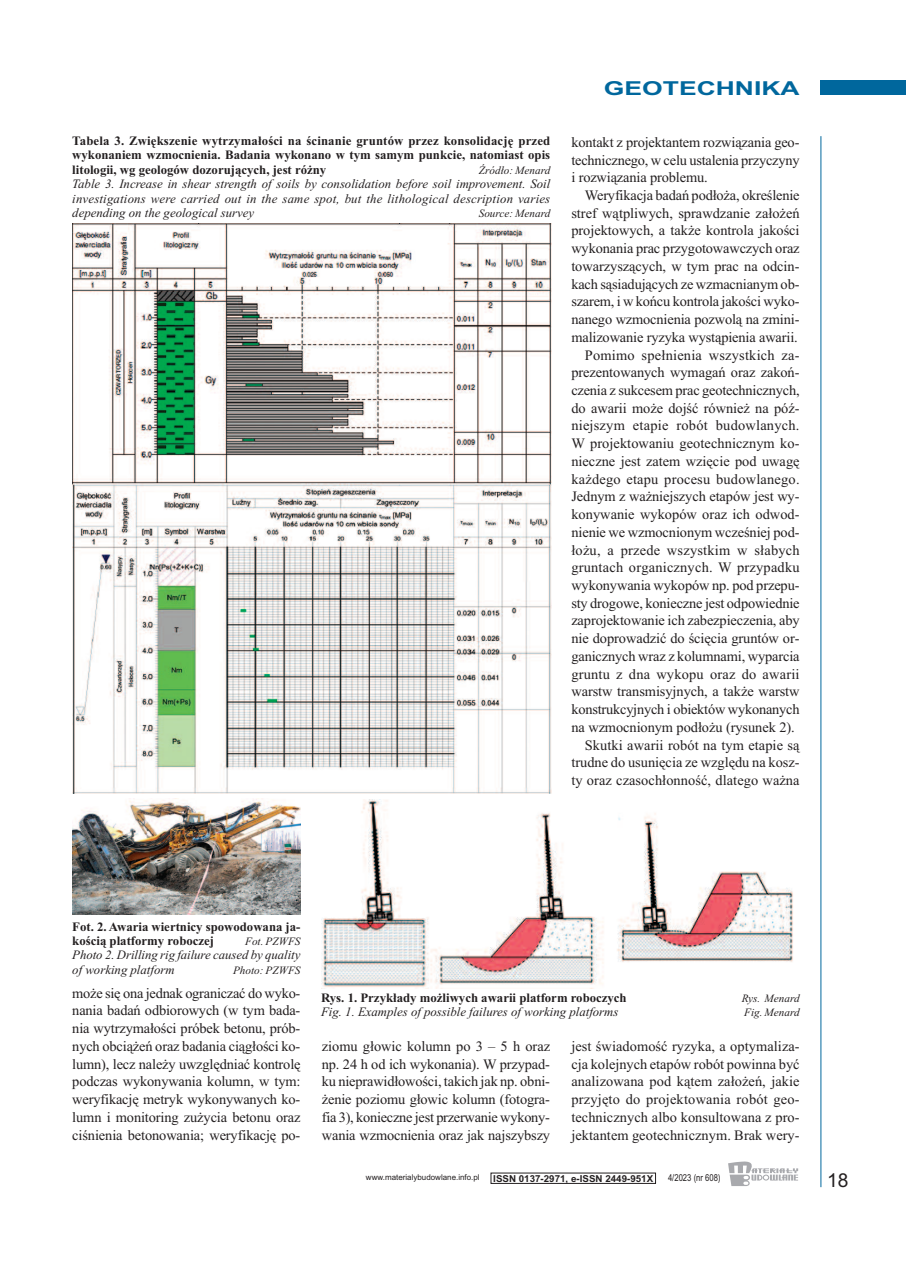
<style>
.page{position:relative;width:906px;height:1268px;background:#fff}
.page>*{position:absolute;margin:0;border:0;box-sizing:border-box;transform-origin:0 0}
.t1{font:700 19.2px "Arial";color:#00679d;scale:1.38 1}
.t2{font:19.2px "Arial";color:#231f20}
.t3{font:14.4px/17.7px "Times New Roman";letter-spacing:-.005em;color:#231f20;text-align:justify}
.t4{font:14.4px "Times New Roman";letter-spacing:.015em;color:#231f20}
.t5{font:italic 12.75px/14.4px "Times New Roman";color:#231f20;text-align:justify}
.t6{font:700 12.75px/14.4px "Times New Roman";color:#231f20;text-align:justify}
.t7{font:italic 11.25px "Times New Roman";color:#231f20}
.t8{font:700 9.6px "Arial";color:#231f20}
.t9{font:9.6px "Arial";color:#231f20;scale:.8 1}
.t10{font:7.95px "Arial";color:#231f20}
</style>
<div class="page">
<div style="left:821px;top:81px;width:85px;height:14px;background:#00679d"></div>
<hr style="left:820px;top:136px;width:1px;height:1050px;background:#00679d">
<svg style="left:728px;top:1161px;width:70px;height:24px"></svg>
<img style="left:73px;top:223px;width:479px;height:570px">
<img style="left:72px;top:798px;width:228px;height:116px">
<img style="left:321px;top:799px;width:472px;height:189px">
<p class="t6" style="left:72px;top:133px;width:479px">Tabela 3. Zwiększenie wytrzymałości na ścinanie gruntów przez konsolidację przed wykonaniem wzmocnienia. Badania wykonano w tym samym punkcie, natomiast opis litologii, wg geologów dozorujących, jest różny</p>
<p class="t7" style="left:479px;top:163px;width:73px">Źródło: Menard</p>
<p class="t5" style="left:72px;top:176px;width:479px">Table 3. Increase in shear strength of soils by consolidation before soil improvement. Soil investigations were carried out in the same spot, but the lithological description varies depending on the geological survey</p>
<p class="t7" style="left:479px;top:206px;width:73px">Source: Menard</p>
<h1 class="t1" style="left:604px;top:77px;width:143px">GEOTECHNIKA</h1>
<p class="t3" style="left:571px;top:133px;width:230px">kontakt z projektantem rozwiązania geo&shy;technicznego, w celu ustalenia przyczyny i rozwiązania problemu.</p>
<p class="t3" style="left:585px;top:186px;width:216px">Weryfikacja badań podłoża, określenie</p>
<p class="t3" style="left:571px;top:204px;width:230px">stref wątpliwych, sprawdzanie założeń</p>
<p class="t3" style="left:571px;top:221px;width:230px">projektowych, a także kontrola jakości</p>
<p class="t3" style="left:571px;top:239px;width:230px">wykonania prac przygotowawczych oraz</p>
<p class="t3" style="left:571px;top:257px;width:230px">towarzyszących, w tym prac na odcin-</p>
<p class="t3" style="left:571px;top:275px;width:230px">kach sąsiadujących ze wzmacnianym ob-</p>
<p class="t3" style="left:571px;top:292px;width:230px">szarem, i w końcu kontrola jakości wyko-</p>
<p class="t3" style="left:571px;top:310px;width:230px">nanego wzmocnienia pozwolą na zmini-</p>
<p class="t3" style="left:571px;top:328px;width:228px">malizowanie ryzyka wystąpienia awarii.</p>
<p class="t4" style="left:585px;top:346px;width:216px">Pomimo spełnienia wszystkich za-</p>
<p class="t3" style="left:571px;top:363px;width:230px">prezentowanych wymagań oraz zakoń-</p>
<p class="t3" style="left:571px;top:381px;width:230px">czenia z sukcesem prac geotechnicznych,</p>
<p class="t3" style="left:571px;top:399px;width:230px">do awarii może dojść również na póź-</p>
<p class="t4" style="left:571px;top:417px;width:229px">niejszym etapie robót budowlanych.</p>
<p class="t3" style="left:571px;top:434px;width:230px">W projektowaniu geotechnicznym ko-</p>
<p class="t3" style="left:571px;top:452px;width:230px">nieczne jest zatem wzięcie pod uwagę</p>
<p class="t4" style="left:571px;top:470px;width:230px">każdego etapu procesu budowlanego.</p>
<p class="t3" style="left:571px;top:487px;width:230px">Jednym z ważniejszych etapów jest wy-</p>
<p class="t3" style="left:571px;top:505px;width:230px">konywanie wykopów oraz ich odwod-</p>
<p class="t3" style="left:571px;top:523px;width:230px">nienie we wzmocnionym wcześniej pod-</p>
<p class="t4" style="left:571px;top:541px;width:230px">łożu, a przede wszystkim w słabych</p>
<p class="t4" style="left:571px;top:558px;width:230px">gruntach organicznych. W przypadku</p>
<p class="t3" style="left:571px;top:576px;width:230px">wykonywania wykopów np. pod przepu-</p>
<p class="t3" style="left:571px;top:593px;width:230px">sty drogowe, konieczne jest odpowiednie</p>
<p class="t3" style="left:571px;top:611px;width:230px">zaprojektowanie ich zabezpieczenia, aby</p>
<p class="t3" style="left:571px;top:629px;width:230px">nie doprowadzić do ścięcia gruntów or-</p>
<p class="t3" style="left:571px;top:647px;width:230px">ganicznych wraz z kolumnami, wyparcia</p>
<p class="t4" style="left:571px;top:665px;width:230px">gruntu z dna wykopu oraz do awarii</p>
<p class="t3" style="left:571px;top:682px;width:230px">warstw transmisyjnych, a także warstw</p>
<p class="t3" style="left:571px;top:700px;width:230px">konstrukcyjnych i obiektów wykonanych</p>
<p class="t3" style="left:571px;top:717px;width:225px">na wzmocnionym podłożu (rysunek 2).</p>
<p class="t3" style="left:585px;top:735px;width:216px">Skutki awarii robót na tym etapie są</p>
<p class="t3" style="left:571px;top:753px;width:230px">trudne do usunięcia ze względu na kosz-</p>
<p class="t3" style="left:571px;top:771px;width:230px">ty oraz czasochłonność, dlatego ważna</p>
<p class="t6" style="left:72px;top:918px;width:230px">Fot. 2. Awaria wiertnicy spowodowana ja&shy;kością platformy roboczej</p>
<p class="t7" style="left:245px;top:934px;width:57px">Fot. PZWFS</p>
<p class="t5" style="left:72px;top:947px;width:230px">Photo 2. Drilling rig failure caused by quality of working platform</p>
<p class="t7" style="left:233px;top:963px;width:69px">Photo: PZWFS</p>
<p class="t3" style="left:72px;top:983px;width:230px">może się ona jednak ograniczać do wyko&shy;nania badań odbiorowych (w tym bada&shy;nia wytrzymałości próbek betonu, prób&shy;nych obciążeń oraz badania ciągłości ko&shy;lumn), lecz należy uwzględniać kontrolę podczas wykonywania kolumn, w tym: weryfikację metryk wykonywanych ko&shy;lumn i monitoring zużycia betonu oraz ciśnienia betonowania; weryfikację po-</p>
<p class="t6" style="left:321px;top:990px;width:307px">Rys. 1. Przykłady możliwych awarii platform roboczych</p>
<p class="t7" style="left:741px;top:991px;width:59px">Rys. Menard</p>
<p class="t5" style="left:321px;top:1004px;width:299px">Fig. 1. Examples of possible failures of working platforms</p>
<p class="t7" style="left:744px;top:1005px;width:57px">Fig. Menard</p>
<p class="t3" style="left:322px;top:1036px;width:230px">ziomu głowic kolumn po 3 – 5 h oraz np. 24 h od ich wykonania). W przypad&shy;ku nieprawidłowości, takich jak np. obni&shy;żenie poziomu głowic kolumn (fotogra&shy;fia 3), konieczne jest przerwanie wykony&shy;wania wzmocnienia oraz jak najszybszy</p>
<p class="t3" style="left:571px;top:1036px;width:230px">jest świadomość ryzyka, a optymaliza&shy;cja kolejnych etapów robót powinna być analizowana pod kątem założeń, jakie przyjęto do projektowania robót geo&shy;technicznych albo konsultowana z pro&shy;jektantem geotechnicznym. Brak wery-</p>
<p class="t10" style="left:366px;top:1172px;width:115px">www.materialybudowlane.info.pl</p>
<p class="t8" style="left:493px;top:1172px;width:161px">ISSN 0137-2971, e-ISSN 2449-951X</p>
<p class="t9" style="left:668px;top:1171px;width:67px">4/2023 (nr 608)</p>
<h1 class="t2" style="left:827px;top:1168px;width:23px">18</h1>
</div>
